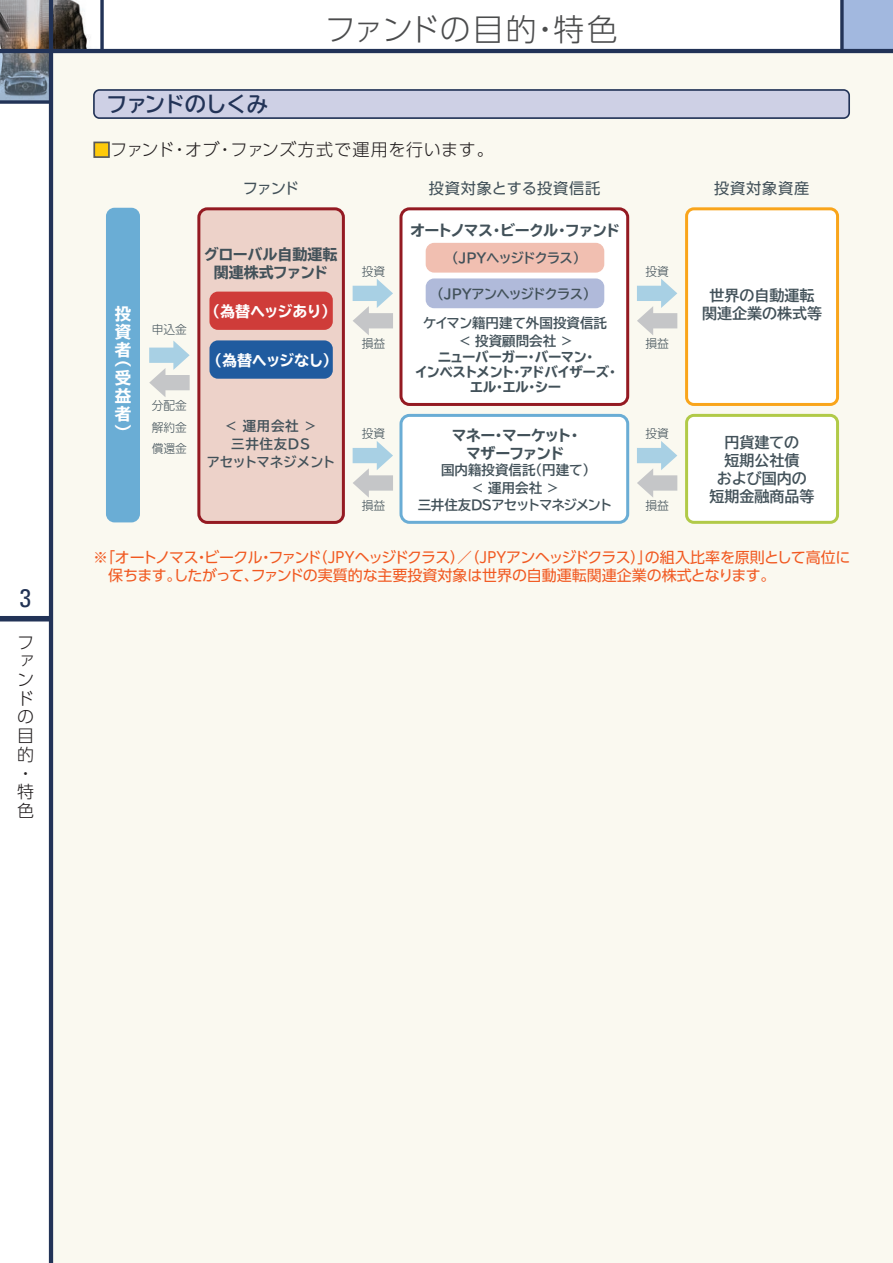
<style>
.page{position:relative;width:893px;height:1263px;background:#fff}
.page>*{position:absolute;margin:0;border:0;box-sizing:border-box;transform-origin:0 0}
.t1{font:300 30.9px "UD Shin Go Pro";letter-spacing:.005em;color:#4b4c4d}
.t2{font:condensed 25.5px "Univers";color:#213254}
.t3{font:700 21.3px "TBUD Go Std";letter-spacing:-.04em;color:#223357}
.t4{font:300 16.95px/18.8px "UD Shin Go Pro";letter-spacing:.025em;color:#231f20}
.t5{font:700 expanded 16.5px/18.1px "TBUD Go Std";color:#fff;text-align:justify}
.t6{font:15.3px "UD Shin Go Pro";letter-spacing:.05em;color:#425159}
.t7{font:15px/18px "UD Shin Go Pro";letter-spacing:-.015em;color:#f15921}
.t8{font:700 15px/18px "TBUD Go Std";color:#425159;text-align:center}
.t9{font:700 expanded 15px "TBUD Go Std";letter-spacing:-.025em;color:#fff}
.t10{font:700 expanded 15px/18px "TBUD Go Std";letter-spacing:-.07em;color:#425159;text-align:center}
.t11{font:700 expanded 15px/18px "TBUD Go Std";color:#425159;text-align:center}
.t12{font:700 expanded 15px "TBUD Go Std";letter-spacing:-.09em;color:#425159}
.t13{font:700 13.5px/17.9px "TBUD Go Std";letter-spacing:-.015em;color:#425159;text-align:center}
.t14{font:700 expanded 13.5px/15px "TBUD Go Std";letter-spacing:-.05em;color:#425159;text-align:center}
.t15{font:700 13.5px "TBUD Go Std";letter-spacing:-.08em;color:#425159}
.t16{font:700 13.5px/18px "TBUD Go Std";letter-spacing:.02em;color:#425159;text-align:center}
.t17{font:700 13.5px "TBUD Go Std";letter-spacing:-.07em;color:#425159}
.t18{font:300 12px/21.8px "UD Shin Go Pro";letter-spacing:-.005em;color:#425159;text-align:justify}
.s1{color:#feca0a}
</style>
<div class="page">
<img style="left:0;top:0;width:100px;height:49px">
<img style="left:0;top:53px;width:49px;height:47px">
<div style="left:842px;top:0;width:51px;height:51px;background:#a2b8df"></div>
<svg style="left:840px;top:0;width:4px;height:49px"></svg>
<div style="left:51px;top:51px;width:842px;height:1212px;background:#faf9f0"></div>
<div style="left:0;top:616px;width:51px;height:5px;background:#223357"></div>
<hr style="left:49px;top:0;width:4px;height:1263px;background:#223357">
<hr style="left:0;top:49px;width:893px;height:4px;background:#223357">
<svg style="left:0;top:100px;width:49px;height:4px"></svg>
<svg style="left:100px;top:0;width:4px;height:49px"></svg>
<div style="left:106px;top:208px;width:34px;height:314px;background:#6aadd5;border-radius:9px"></div>
<svg style="left:149px;top:341px;width:41px;height:56px"></svg>
<svg style="left:637px;top:279px;width:40px;height:56px"></svg>
<svg style="left:637px;top:441px;width:40px;height:56px"></svg>
<div style="left:401px;top:209px;width:227px;height:195px;background:#fff;border-radius:9px"></div>
<div style="left:399px;top:207px;width:230px;height:199px;border:3px solid #941a22;border-radius:9px"></div>
<div style="left:401px;top:415px;width:227px;height:107px;background:#fff;border-radius:9px"></div>
<div style="left:399px;top:414px;width:230px;height:110px;border:3px solid #6aadd5;border-radius:9px"></div>
<div style="left:426px;top:243px;width:178px;height:30px;background:#f1bfb1;border-radius:8px"></div>
<div style="left:426px;top:278px;width:178px;height:30px;background:#b0bada;border-radius:8px"></div>
<div style="left:687px;top:209px;width:150px;height:195px;background:#fff;border-radius:7px"></div>
<div style="left:685px;top:207px;width:154px;height:199px;border:3px solid #f9a51b;border-radius:7px"></div>
<div style="left:687px;top:415px;width:150px;height:107px;background:#fff;border-radius:7px"></div>
<div style="left:685px;top:414px;width:154px;height:110px;border:3px solid #b1ca48;border-radius:7px"></div>
<div style="left:199px;top:209px;width:144px;height:313px;background:#edd2c9;border-radius:8px"></div>
<div style="left:197px;top:207px;width:148px;height:317px;border:3px solid #941a22;border-radius:8px"></div>
<div style="left:209px;top:340px;width:124px;height:39px;background:#205b9f;border-radius:8px"></div>
<div style="left:209px;top:292px;width:124px;height:38px;background:#cf3c39;border-radius:8px"></div>
<svg style="left:353px;top:279px;width:40px;height:56px"></svg>
<svg style="left:353px;top:441px;width:40px;height:57px"></svg>
<div style="left:93px;top:142px;width:17px;height:16px;border:2px solid #57585a"></div>
<svg style="left:93px;top:89px;width:757px;height:30px"></svg>
<h2 class="t2" style="left:20px;top:582px;width:13px">3</h2>
<p class="t4" style="left:17px;top:632px;width:18px">ファンドの目的・特色</p>
<h3 class="t3" style="left:106px;top:87px;width:163px">ファンドのしくみ</h3>
<h1 class="t1" style="left:325px;top:4px;width:295px">ファンドの目的・特色</h1>
<p class="t4" style="left:93px;top:140px;width:402px"><span class="s1">■</span>ファンド・オブ・ファンズ方式で運用を行います。</p>
<p class="t6" style="left:243px;top:175px;width:57px">ファンド</p>
<p class="t6" style="left:429px;top:175px;width:173px">投資対象とする投資信託</p>
<p class="t12" style="left:410px;top:222px;width:211px">オートノマス・ビークル・ファンド</p>
<p class="t6" style="left:714px;top:175px;width:97px">投資対象資産</p>
<p class="t11" style="left:204px;top:245px;width:135px">グローバル自動運転関連株式ファンド</p>
<p class="t9" style="left:205px;top:303px;width:132px">（為替ヘッジあり）</p>
<p class="t15" style="left:445px;top:247px;width:143px">（JPYヘッジドクラス）</p>
<p class="t18" style="left:362px;top:260px;width:25px">投資</p>
<p class="t18" style="left:645px;top:260px;width:25px">投資</p>
<p class="t17" style="left:430px;top:283px;width:167px">（JPYアンヘッジドクラス）</p>
<p class="t8" style="left:702px;top:286px;width:121px">世界の自動運転関連企業の株式等</p>
<p class="t5" style="left:115px;top:305px;width:18px">投資者</p>
<p class="t5" style="left:115px;top:351px;width:18px">（受益者）</p>
<p class="t13" style="left:423px;top:314px;width:186px">ケイマン籍円建て外国投資信託＜ 投資顧問会社 ＞</p>
<p class="t14" style="left:415px;top:350px;width:206px">ニューバーガー・バーマン・<br>インベストメント・アドバイザーズ・エル・エル・シー</p>
<p class="t18" style="left:152px;top:318px;width:36px">申込金</p>
<p class="t18" style="left:362px;top:332px;width:25px">損益</p>
<p class="t18" style="left:645px;top:332px;width:25px">損益</p>
<p class="t9" style="left:207px;top:352px;width:132px">（為替ヘッジなし）</p>
<p class="t18" style="left:152px;top:394px;width:37px">分配金解約金償還金</p>
<p class="t16" style="left:206px;top:417px;width:131px">＜ 運用会社 ＞<br>三井住友DS<br>アセットマネジメント</p>
<p class="t18" style="left:362px;top:422px;width:25px">投資</p>
<p class="t18" style="left:645px;top:422px;width:25px">投資</p>
<p class="t10" style="left:452px;top:426px;width:132px">マネー・マーケット・マザーファンド</p>
<p class="t13" style="left:441px;top:461px;width:157px">国内籍投資信託（円建て）＜ 運用会社 ＞</p>
<p class="t15" style="left:418px;top:494px;width:196px">三井住友DSアセットマネジメント</p>
<p class="t8" style="left:709px;top:434px;width:106px">円貨建ての<br>短期公社債<br>および国内の短期金融商品等</p>
<p class="t18" style="left:362px;top:495px;width:25px">損益</p>
<p class="t7" style="left:108px;top:548px;width:744px;text-indent:-15px">※「オートノマス・ビークル・ファンド（JPYヘッジドクラス）／（JPYアンヘッジドクラス）」の組入比率を原則として高位に保ちます。したがって、ファンドの実質的な主要投資対象は世界の自動運転関連企業の株式となります。</p>
<p class="t18" style="left:645px;top:495px;width:25px">損益</p>
</div>
